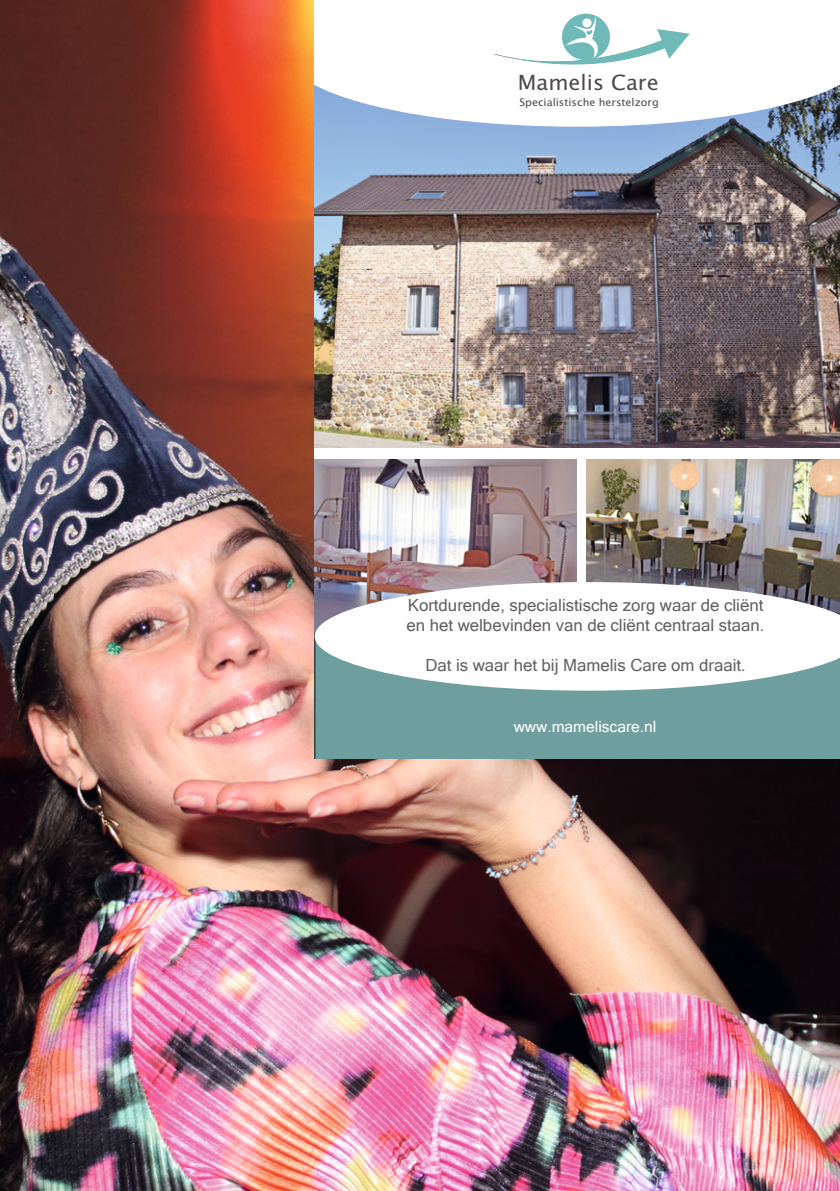
<style>
.page{position:relative;width:840px;height:1191px;background:#fff}
.page>*{position:absolute;margin:0;border:0;box-sizing:border-box;transform-origin:0 0}
.t1{font:21px "Lucida Sans Unicode";color:#4f4a49}
.t2{font:16.8px/20.2px "Microsoft Sans Serif";color:#646160}
.t3{font:15.6px "Microsoft Sans Serif";color:#fff}
.t4{font:10.4px "Lucida Sans Unicode";color:#4d4847}
</style>
<div class="page">
<img style="left:0;top:0;width:839px;height:1191px">
<img style="left:314px;top:127px;width:525px;height:320px">
<img style="left:586px;top:459px;width:253px;height:123px">
<img style="left:314px;top:459px;width:262px;height:123px">
<div style="left:314px;top:690px;width:525px;height:68px;background:#6e9f9e"></div>
<svg style="left:314px;top:582px;width:525px;height:108px"></svg>
<svg style="left:314px;top:0;width:525px;height:127px"></svg>
<svg style="left:494px;top:16px;width:195px;height:48px"></svg>
<svg style="left:0;top:0;width:1px;height:646px"></svg>
<p class="t1" style="left:517px;top:71px;width:142px">Mamelis Care</p>
<p class="t4" style="left:519px;top:96px;width:141px">Specialistische herstelzorg</p>
<p class="t2" style="left:406px;top:594px;width:359px">Kortdurende, specialistische zorg waar de cliënt en het welbevinden van de cliënt centraal staan.</p>
<p class="t2" style="left:425px;top:655px;width:322px">Dat is waar het bij Mamelis Care om draait.</p>
<p class="t3" style="left:513px;top:717px;width:144px">www.mameliscare.nl</p>
</div>
